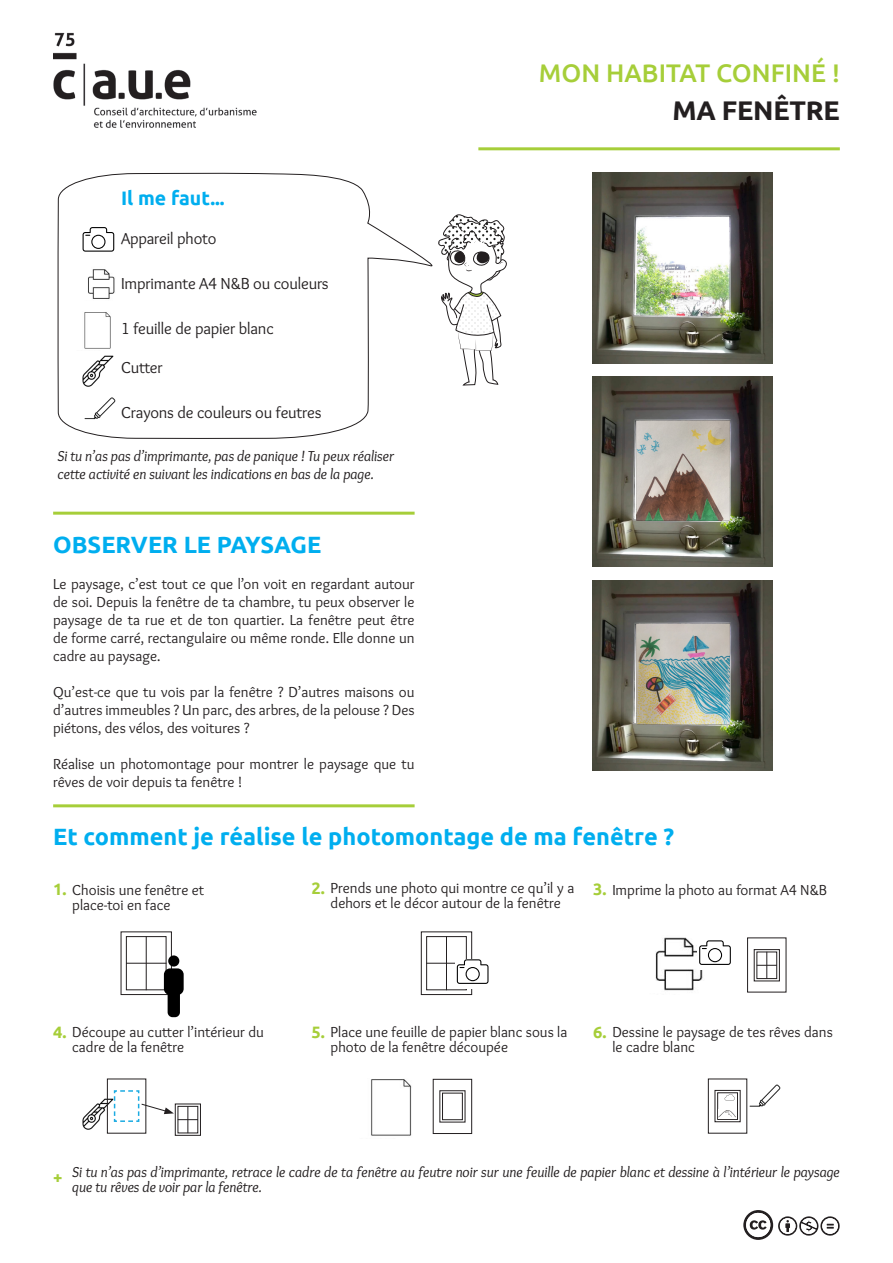
<style>
.page{position:relative;width:893px;height:1263px;background:#fff}
.page>*{position:absolute;margin:0;border:0;box-sizing:border-box;transform-origin:0 0}
.t1{font:700 27px "Ubuntu";letter-spacing:-.01em;color:#231f20}
.t2{font:500 25.5px "Ubuntu";color:#a6ce39}
.t3{font:700 23.55px "Ubuntu";color:#00aeef}
.t4{font:700 19.5px "Ubuntu";color:#00aeef}
.t5{font:16.5px "Overlock";letter-spacing:-.01em;color:#231f20}
.t6{font:700 16.5px "Ubuntu";color:#a6ce39}
.t7{font:15px/18px "Overlock";color:#231f20;text-align:justify}
.t8{font:italic 15px/15px "Overlock";color:#231f20}
.s1{font-family:"Ubuntu";font-weight:700;font-size:16.5px;color:#a6ce39}
</style>
<div class="page">
<img style="left:53px;top:32px;width:204px;height:96px">
<hr style="left:478px;top:147px;width:362px;height:3px;background:#a6ce39">
<hr style="left:53px;top:804px;width:362px;height:3px;background:#a6ce39">
<svg style="left:58px;top:172px;width:375px;height:267px"></svg>
<svg style="left:438px;top:214px;width:69px;height:171px"></svg>
<hr style="left:53px;top:512px;width:362px;height:3px;background:#a6ce39">
<img style="left:83px;top:392px;width:34px;height:30px">
<svg style="left:83px;top:227px;width:31px;height:25px"></svg>
<svg style="left:743px;top:1210px;width:97px;height:30px"></svg>
<img style="left:85px;top:266px;width:33px;height:34px">
<img style="left:75px;top:312px;width:46px;height:38px">
<div style="left:121px;top:931px;width:51px;height:64px;border:1px solid #231f20"></div>
<div style="left:126px;top:936px;width:40px;height:54px;border:1px solid #231f20"></div>
<hr style="left:146px;top:936px;width:1px;height:54px;background:#231f20">
<hr style="left:126px;top:963px;width:40px;height:1px;background:#231f20">
<div style="left:168px;top:955px;width:11px;height:11px;background:#000;border-radius:50%"></div>
<svg style="left:164px;top:968px;width:20px;height:49px"></svg>
<div style="left:421px;top:931px;width:51px;height:64px;border:1px solid #231f20"></div>
<div style="left:426px;top:936px;width:41px;height:54px;border:1px solid #231f20"></div>
<hr style="left:446px;top:936px;width:1px;height:54px;background:#231f20">
<hr style="left:426px;top:963px;width:41px;height:1px;background:#231f20">
<div style="left:455px;top:959px;width:34px;height:29px;background:#fff"></div>
<svg style="left:457px;top:959px;width:31px;height:25px"></svg>
<img style="left:655px;top:937px;width:48px;height:54px">
<div style="left:697px;top:940px;width:34px;height:29px;background:#fff"></div>
<svg style="left:699px;top:940px;width:32px;height:25px"></svg>
<div style="left:754px;top:949px;width:26px;height:32px;border:1px solid #231f20"></div>
<svg style="left:757px;top:952px;width:20px;height:27px"></svg>
<div style="left:747px;top:937px;width:39px;height:55px;border:1px solid #231f20"></div>
<div style="left:175px;top:1104px;width:26px;height:31px;border:1px solid #231f20"></div>
<img style="left:371px;top:1079px;width:41px;height:57px">
<div style="left:442px;top:1093px;width:21px;height:27px;border:1px solid #231f20"></div>
<div style="left:433px;top:1079px;width:39px;height:55px;border:1px solid #231f20"></div>
<div style="left:715px;top:1090px;width:25px;height:32px;border:1px solid #231f20"></div>
<div style="left:717px;top:1092px;width:21px;height:27px;border:1px solid #231f20"></div>
<div style="left:708px;top:1078px;width:39px;height:55px;border:1px solid #231f20"></div>
<img style="left:749px;top:1084px;width:32px;height:23px">
<svg style="left:725px;top:1094px;width:10px;height:7px"></svg>
<img style="left:718px;top:1110px;width:19px;height:8px">
<img style="left:81px;top:355px;width:34px;height:32px">
<img style="left:82px;top:1098px;width:31px;height:32px">
<img style="left:593px;top:377px;width:180px;height:190px">
<img style="left:593px;top:173px;width:180px;height:190px">
<img style="left:593px;top:580px;width:180px;height:190px">
<div style="left:107px;top:1078px;width:39px;height:55px;border:1px solid #231f20"></div>
<svg style="left:113px;top:1089px;width:85px;height:44px"></svg>
<p class="t2" style="left:539px;top:57px;width:302px">MON HABITAT CONFINÉ !</p>
<p class="t4" style="left:121px;top:186px;width:105px">Il me faut...</p>
<p class="t5" style="left:121px;top:229px;width:97px">Appareil photo</p>
<p class="t5" style="left:121px;top:274px;width:209px">Imprimante A4 N&amp;B ou couleurs</p>
<p class="t5" style="left:121px;top:319px;width:154px">1 feuille de papier blanc</p>
<p class="t5" style="left:121px;top:358px;width:43px">Cutter</p>
<p class="t5" style="left:121px;top:403px;width:202px">Crayons de couleurs ou feutres</p>
<p class="t8" style="left:58px;top:447px;width:338px;line-height:18px">Si tu n’as pas d’imprimante, pas de panique ! Tu peux réaliser cette activité en suivant les indications en bas de la page.</p>
<p class="t1" style="left:672px;top:94px;width:169px">MA FENÊTRE</p>
<p class="t3" style="left:53px;top:530px;width:270px">OBSERVER LE PAYSAGE</p>
<p class="t7" style="left:53px;top:575px;width:363px">Le paysage, c’est tout ce que l’on voit en regardant autour de soi. Depuis la fenêtre de ta chambre, tu peux observer le paysage de ta rue et de ton quartier. La fenêtre peut être de forme carré, rectangulaire ou même ronde. Elle donne un cadre au paysage.</p>
<p class="t7" style="left:53px;top:683px;width:363px">Qu’est-ce que tu vois par la fenêtre ? D’autres maisons ou d’autres immeubles ? Un parc, des arbres, de la pelouse ? Des piétons, des vélos, des voitures ?</p>
<p class="t7" style="left:53px;top:755px;width:363px">Réalise un photomontage pour montrer le paysage que tu rêves de voir depuis ta fenêtre !</p>
<p class="t3" style="left:53px;top:823px;width:622px">Et comment je réalise le photomontage de ma fenêtre ?</p>
<p class="t7" style="left:53px;top:881px;width:153px"><span class="s1">1.</span> Choisis une fenêtre et</p>
<p class="t7" style="left:72px;top:896px;width:100px">place-toi en face</p>
<p class="t7" style="left:311px;top:879px;width:264px"><span class="s1">2.</span> Prends une photo qui montre ce qu’il y a</p>
<p class="t7" style="left:593px;top:881px;width:235px"><span class="s1">3.</span> Imprime la photo au format A4 N&amp;B</p>
<p class="t7" style="left:331px;top:894px;width:232px">dehors et le décor autour de la fenêtre</p>
<p class="t7" style="left:53px;top:1023px;width:212px"><span class="s1">4.</span> Découpe au cutter l’intérieur du</p>
<p class="t7" style="left:72px;top:1038px;width:113px">cadre de la fenêtre</p>
<p class="t7" style="left:311px;top:1023px;width:257px"><span class="s1">5.</span> Place une feuille de papier blanc sous la</p>
<p class="t7" style="left:331px;top:1038px;width:179px">photo de la fenêtre découpée</p>
<p class="t7" style="left:593px;top:1023px;width:241px"><span class="s1">6.</span> Dessine le paysage de tes rêves dans</p>
<p class="t7" style="left:612px;top:1038px;width:84px">le cadre blanc</p>
<p class="t6" style="left:53px;top:1167px;width:11px">+</p>
<p class="t8" style="left:72px;top:1164px;width:769px">Si tu n’as pas d’imprimante, retrace le cadre de ta fenêtre au feutre noir sur une feuille de papier blanc et dessine à l’intérieur le paysage que tu rêves de voir par la fenêtre.</p>
</div>
